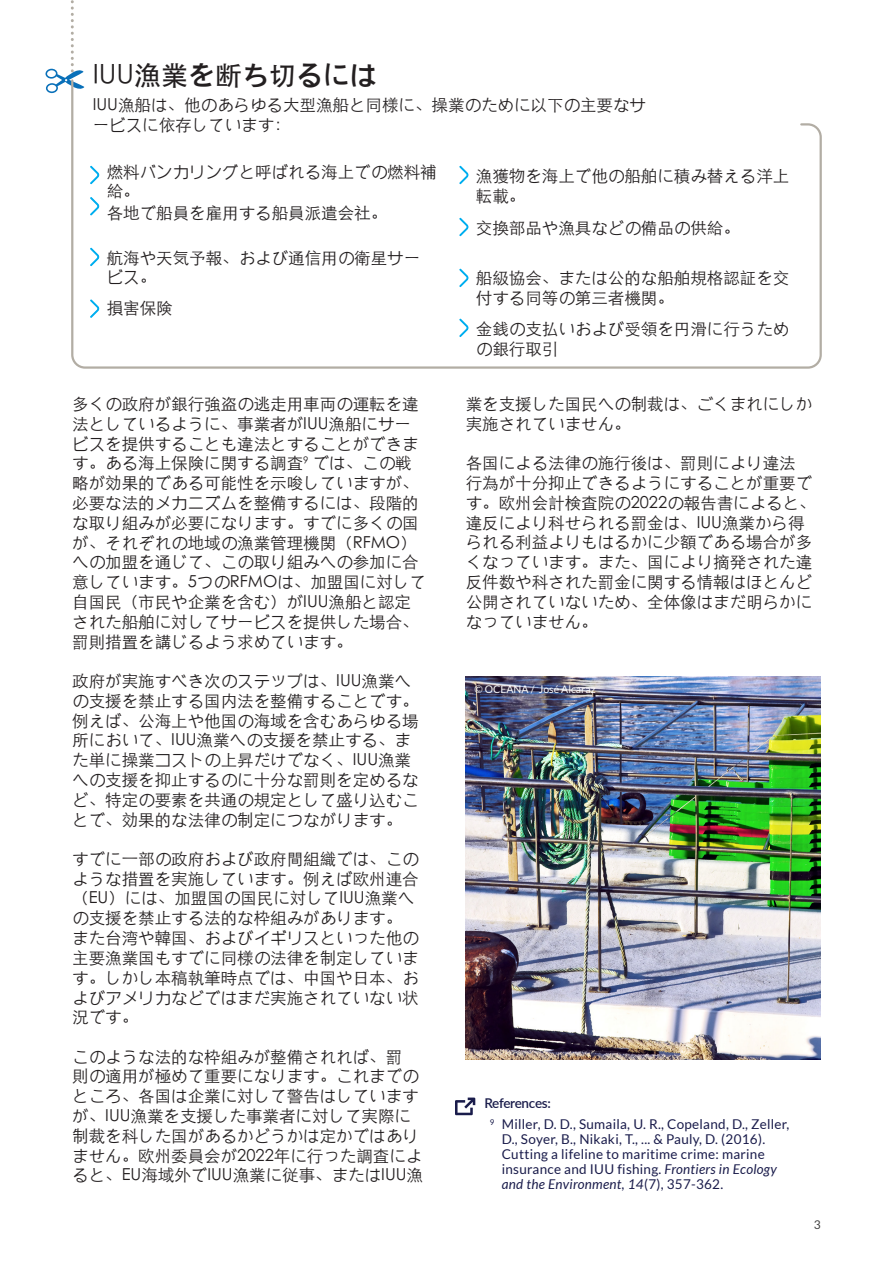
<style>
.page{position:relative;width:893px;height:1263px;background:#fff}
.page>*{position:absolute;margin:0;border:0;box-sizing:border-box;transform-origin:0 0}
.t1{font:27px "ST Heiti";color:#231f20}
.t2{font:16.5px/19.8px "ST Xihei";color:#231f20}
.Black_Description{font:13.5px/15px "Lato";letter-spacing:.02em;color:#1a1c4b}
.Black_Description-2{font:600 13.5px "Lato";letter-spacing:-.025em;color:#1a1c4b}
.t3{font:12px "Lato";color:#414141}
.Body_Text{font:10.5px "Lato";color:#fff}
.Black_Description-3{font:7.8px "Lato";color:#1a1c4b}
.s1{font-style:italic}
</style>
<div class="page">
<img style="left:466px;top:676px;width:355px;height:384px">
<svg style="left:45px;top:0;width:39px;height:93px"></svg>
<svg style="left:455px;top:1097px;width:20px;height:18px"></svg>
<svg style="left:70px;top:78px;width:752px;height:291px"></svg>
<div style="left:476px;top:687px;width:124px;height:12px;background:#231f20;opacity:.22"></div>
<p class="t1" style="left:93px;top:62px;width:286px">IUU漁業を断ち切るには</p>
<p class="t2" style="left:93px;top:95px;width:555px">IUU漁船は、他のあらゆる大型漁船と同様に、操業のために以下の主要なサービスに依存しています：</p>
<p class="t2" style="left:107px;top:162px;width:331px">燃料バンカリングと呼ばれる海上での燃料補給。</p>
<p class="t2" style="left:476px;top:166px;width:315px">漁獲物を海上で他の船舶に積み替える洋上転載。</p>
<p class="t2" style="left:107px;top:203px;width:282px">各地で船員を雇用する船員派遣会社。</p>
<p class="t2" style="left:476px;top:218px;width:265px">交換部品や漁具などの備品の供給。</p>
<p class="t2" style="left:107px;top:248px;width:315px">航海や天気予報、および通信用の衛星サービス。</p>
<p class="t2" style="left:476px;top:268px;width:315px">船級協会、または公的な船舶規格認証を交付する同等の第三者機関。</p>
<p class="t2" style="left:107px;top:298px;width:67px">損害保険</p>
<p class="t2" style="left:72px;top:394px;width:355px">多くの政府が銀行強盗の逃走用車両の運転を違法としているように、事業者がIUU漁船にサービスを提供することも違法とすることができます。ある海上保険に関する調査<sup>9</sup> では、この戦略が効果的である可能性を示唆していますが、必要な法的メカニズムを整備するには、段階的な取り組みが必要になります。すでに多くの国が、それぞれの地域の漁業管理機関（RFMO）への加盟を通じて、この取り組みへの参加に合意しています。5つのRFMOは、加盟国に対して自国民（市民や企業を含む）がIUU漁船と認定された船舶に対してサービスを提供した場合、罰則措置を講じるよう求めています。</p>
<p class="t2" style="left:72px;top:671px;width:348px">政府が実施すべき次のステップは、IUU漁業への支援を禁止する国内法を整備することです。例えば、公海上や他国の海域を含むあらゆる場所において、IUU漁業への支援を禁止する、また単に操業コストの上昇だけでなく、IUU漁業への支援を抑止するのに十分な罰則を定めるなど、特定の要素を共通の規定として盛り込むことで、効果的な法律の制定につながります。</p>
<p class="t2" style="left:72px;top:849px;width:348px">すでに一部の政府および政府間組織では、このような措置を実施しています。例えば欧州連合（EU）には、加盟国の国民に対してIUU漁業への支援を禁止する法的な枠組みがあります。また台湾や韓国、およびイギリスといった他の主要漁業国もすでに同様の法律を制定しています。しかし本稿執筆時点では、中国や日本、およびアメリカなどではまだ実施されていない状況です。</p>
<p class="t2" style="left:72px;top:1047px;width:352px">このような法的な枠組みが整備されれば、罰<br>則の適用が極めて重要になります。これまでのところ、各国は企業に対して警告はしていますが、IUU漁業を支援した事業者に対して実際に制裁を科した国があるかどうかは定かではありません。欧州委員会が2022年に行った調査によると、EU海域外でIUU漁業に従事、またはIUU漁</p>
<p class="t2" style="left:476px;top:319px;width:315px">金銭の支払いおよび受領を円滑に行うための銀行取引</p>
<p class="t2" style="left:466px;top:394px;width:348px">業を支援した国民への制裁は、ごくまれにしか実施されていません。</p>
<p class="t2" style="left:466px;top:453px;width:352px">各国による法律の施行後は、罰則により違法行為が十分抑止できるようにすることが重要です。欧州会計検査院の2022の報告書によると、違反により科せられる罰金は、IUU漁業から得られる利益よりもはるかに少額である場合が多くなっています。また、国により摘発された違反件数や科された罰金に関する情報はほとんど公開されていないため、全体像はまだ明らかになっていません。</p>
<p class="Body_Text" style="left:474px;top:684px;width:123px">© OCEANA / José Alcaraz</p>
<p class="Black_Description-2" style="left:484px;top:1094px;width:68px">References:</p>
<p class="Black_Description-3" style="left:490px;top:1117px;width:6px">9</p>
<p class="Black_Description" style="left:502px;top:1117px;width:289px">Miller, D. D., Sumaila, U. R., Copeland, D., Zeller, D., Soyer, B., Nikaki, T., ... &amp; Pauly, D. (2016).<br>Cutting a lifeline to maritime crime: marine insurance and IUU fishing. <span class="s1">Frontiers in Ecology and the Environment, 14</span>(7), 357-362.</p>
<p class="t3" style="left:814px;top:1218px;width:8px">3</p>
</div>
